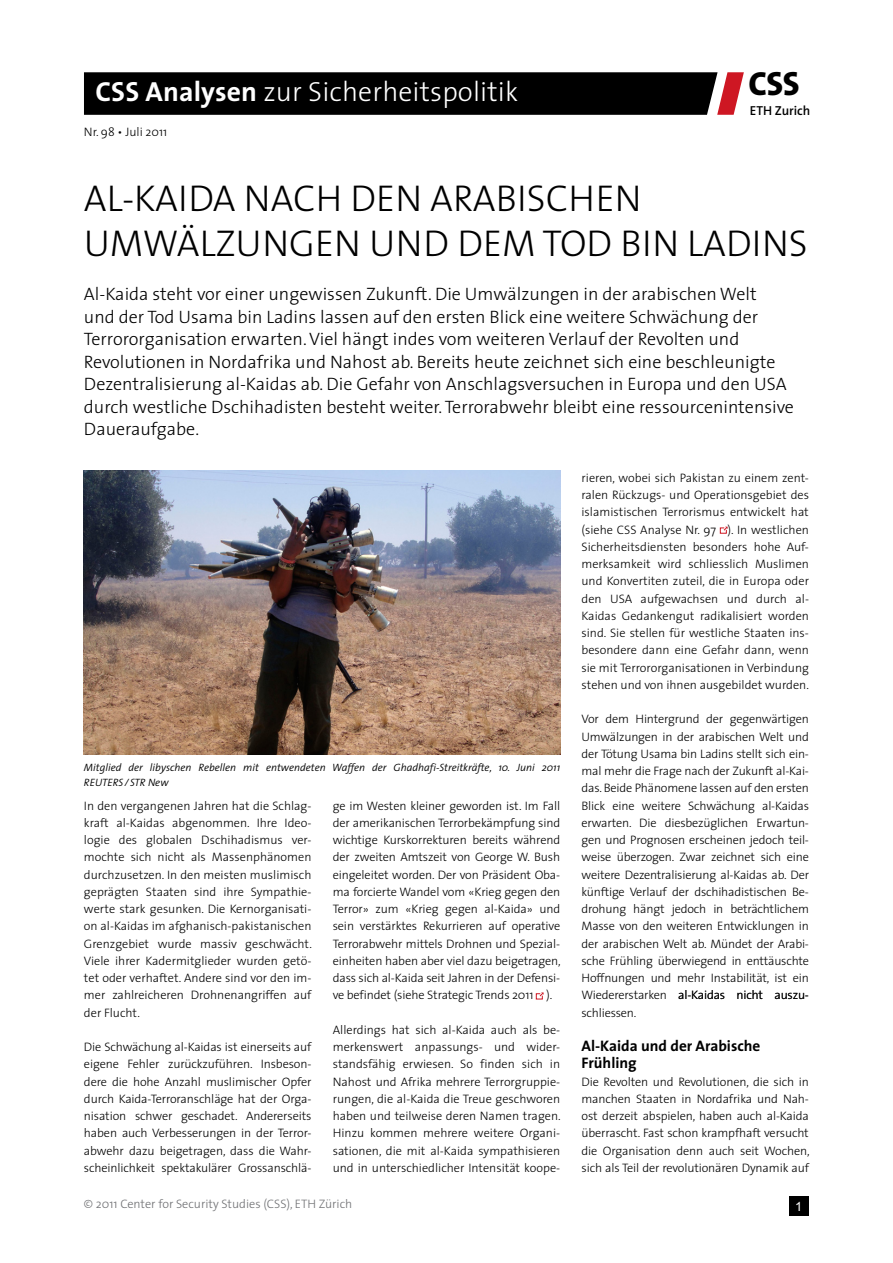
<style>
.page{position:relative;width:893px;height:1263px;background:#fff}
.page>*{position:absolute;margin:0;border:0;box-sizing:border-box;transform-origin:0 0}
._1_Haupttitel{font:300 37.5px/45px "The Sans";color:#000}
.t1{font:800 33.75px "The Sans";color:#000}
.t2{font:300 27.75px "The Sans";letter-spacing:.005em;color:#fff}
._2_lead{font:300 18px/22.5px "The Sans";color:#000}
._5_Untertitel{font:700 15.3px/17.2px "The Sans";color:#000}
.t3{font:600 13.05px "The Sans";color:#000}
.t4{font:12.75px "Arial";color:#fff}
._4_Text{font:300 12.3px/17.2px "The Sans";letter-spacing:-.01em;color:#000;text-align:justify}
.t5{font:300 12.3px "The Sans";color:#6d6e71}
._3_Bildlegende{font:italic 300 10.65px/15px "The Sans";color:#000}
.s1{font-weight:700}
</style>
<div class="page">
<img style="left:84px;top:471px;width:476px;height:283px">
<svg style="left:535px;top:992px;width:9px;height:8px"></svg>
<svg style="left:719px;top:526px;width:9px;height:8px"></svg>
<div style="left:789px;top:1196px;width:20px;height:20px;background:#000"></div>
<svg style="left:84px;top:72px;width:660px;height:43px;background:#0d0909"></svg>
<p class="t2" style="left:95px;top:69px;width:424px"><span class="s1">CSS Analysen</span> zur Sicherheitspolitik</p>
<p class="_4_Text" style="left:84px;top:123px;width:85px">Nr. 98 • Juli 2011</p>
<p class="t1" style="left:748px;top:55px;width:53px">CSS</p>
<p class="t3" style="left:750px;top:99px;width:62px">ETH Zurich</p>
<p class="_1_Haupttitel" style="left:84px;top:174px;width:725px">AL-KAIDA NACH DEN ARABISCHEN<br>UMWÄLZUNGEN UND DEM TOD BIN LADINS</p>
<p class="_2_lead" style="left:84px;top:282px;width:711px">Al-Kaida steht vor einer ungewissen Zukunft. Die Umwälzungen in der arabischen Welt<br>und der Tod Usama bin Ladins lassen auf den ersten Blick eine weitere Schwächung der Terrororganisation erwarten. Viel hängt indes vom weiteren Verlauf der Revolten und Revolutionen in Nordafrika und Nahost ab. Bereits heute zeichnet sich eine beschleunigte Dezentralisierung al-Kaidas ab. Die Gefahr von Anschlagsversuchen in Europa und den USA durch westliche Dschihadisten besteht weiter. Terrorabwehr bleibt eine ressourcenintensive Daueraufgabe.</p>
<p class="_3_Bildlegende" style="left:84px;top:759px;width:478px">Mitglied der libyschen Rebellen mit entwendeten Waffen der Ghadhafi-Streitkräfte, 10. Juni 2011<br>REUTERS / STR New</p>
<p class="_4_Text" style="left:84px;top:796px;width:229px">In den vergangenen Jahren hat die Schlag&shy;kraft al-Kaidas abgenommen. Ihre Ideo&shy;logie des globalen Dschihadismus ver&shy;mochte sich nicht als Massenphänomen durchzusetzen. In den meisten muslimisch geprägten Staaten sind ihre Sympathie&shy;werte stark gesunken. Die Kernorganisati&shy;on al-Kaidas im afghanisch-pakistanischen Grenzgebiet wurde massiv geschwächt.<br>Viele ihrer Kadermitglieder wurden getö&shy;tet oder verhaftet. Andere sind vor den im&shy;mer zahlreicheren Drohnenangriffen auf der Flucht.</p>
<p class="_4_Text" style="left:84px;top:1038px;width:229px">Die Schwächung al-Kaidas ist einerseits auf eigene Fehler zurückzuführen. Insbeson&shy;dere die hohe Anzahl muslimischer Opfer durch Kaida-Terroranschläge hat der Orga&shy;nisation schwer geschadet. Andererseits haben auch Verbesserungen in der Terror&shy;abwehr dazu beigetragen, dass die Wahr&shy;scheinlichkeit spektakulärer Grossanschlä-</p>
<p class="_4_Text" style="left:333px;top:796px;width:230px">ge im Westen kleiner geworden ist. Im Fall der amerikanischen Terrorbekämpfung sind wichtige Kurskorrekturen bereits während der zweiten Amtszeit von George W. Bush eingeleitet worden. Der von Präsident Oba&shy;ma forcierte Wandel vom «Krieg gegen den Terror» zum «Krieg gegen al-Kaida» und sein verstärktes Rekurrieren auf operative Terrorabwehr mittels Drohnen und Spezial&shy;einheiten haben aber viel dazu beigetragen, dass sich al-Kaida seit Jahren in der Defensi&shy;ve befindet (siehe Strategic Trends 2011 ).</p>
<p class="_4_Text" style="left:333px;top:1021px;width:229px">Allerdings hat sich al-Kaida auch als be&shy;merkenswert anpassungs- und wider&shy;standsfähig erwiesen. So finden sich in Nahost und Afrika mehrere Terrorgruppie&shy;rungen, die al-Kaida die Treue geschworen haben und teilweise deren Namen tragen.<br>Hinzu kommen mehrere weitere Organi&shy;sationen, die mit al-Kaida sympathisieren und in unterschiedlicher Intensität koope-</p>
<p class="_4_Text" style="left:581px;top:469px;width:229px">rieren, wobei sich Pakistan zu einem zent&shy;ralen Rückzugs- und Operationsgebiet des islamistischen Terrorismus entwickelt hat (siehe CSS Analyse Nr. 97 ). In westlichen Sicherheitsdiensten besonders hohe Auf&shy;merksamkeit wird schliesslich Muslimen und Konvertiten zuteil, die in Europa oder den USA aufgewachsen und durch al-Kaidas Gedankengut radikalisiert worden sind. Sie stellen für westliche Staaten ins&shy;besondere dann eine Gefahr dann, wenn sie mit Terrororganisationen in Verbindung stehen und von ihnen ausgebildet wurden.</p>
<p class="_4_Text" style="left:581px;top:710px;width:229px">Vor dem Hintergrund der gegenwärtigen Umwälzungen in der arabischen Welt und der Tötung Usama bin Ladins stellt sich ein&shy;mal mehr die Frage nach der Zukunft al-Kai&shy;das. Beide Phänomene lassen auf den ersten Blick eine weitere Schwächung al-Kaidas erwarten. Die diesbezüglichen Erwartun&shy;gen und Prognosen erscheinen jedoch teil&shy;weise überzogen. Zwar zeichnet sich eine weitere Dezentralisierung al-Kaidas ab. Der künftige Verlauf der dschihadistischen Be&shy;drohung hängt jedoch in beträchtlichem Masse von den weiteren Entwicklungen in der arabischen Welt ab. Mündet der Arabi&shy;sche Frühling überwiegend in enttäuschte Hoffnungen und mehr Instabilität, ist ein Wiedererstarken al-Kaidas nicht auszu&shy;schliessen.</p>
<p class="_5_Untertitel" style="left:581px;top:1037px;width:180px">Al-Kaida und der Arabische<br>Frühling</p>
<p class="_4_Text" style="left:581px;top:1072px;width:230px">Die Revolten und Revolutionen, die sich in manchen Staaten in Nordafrika und Nah&shy;ost derzeit abspielen, haben auch al-Kaida überrascht. Fast schon krampfhaft versucht die Organisation denn auch seit Wochen, sich als Teil der revolutionären Dynamik auf</p>
<p class="t5" style="left:84px;top:1194px;width:270px">© 2011 Center for Security Studies (CSS), ETH Zürich</p>
<p class="t4" style="left:795px;top:1198px;width:9px">1</p>
</div>
